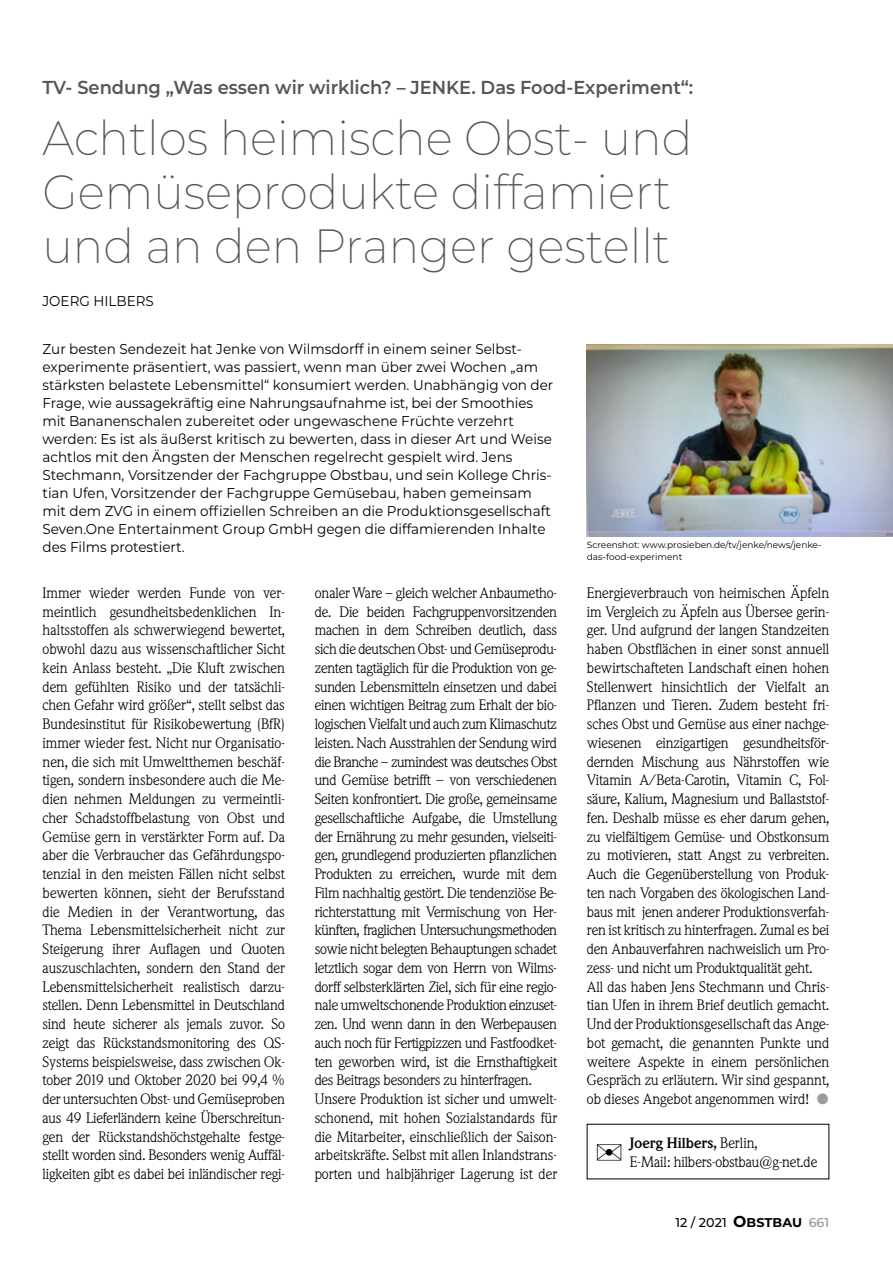
<style>
.page{position:relative;width:893px;height:1263px;background:#fff}
.page>*{position:absolute;margin:0;border:0;box-sizing:border-box;transform-origin:0 0}
.t1{font:200 48px/54px "Montserrat";color:#565656;scale:.95 1}
.t2{font:600 18.75px "Montserrat";color:#565656;scale:.95 1}
.t3{font:15px/18.8px "Weidemann BQ";letter-spacing:-.01em;color:#000}
.t4{font:14.25px/18px "Montserrat";color:#000;scale:.95 1}
.t5{font:500 12.75px "Montserrat";color:#000}
.t6{font:9px/11.2px "Montserrat";color:#000}
.s1{color:#9c9d9d}
.s2{font-weight:700}
.s3{font-weight:700;font-size:15.75px}
.s4{color:#919292}
</style>
<div class="page">
<img style="left:587px;top:344px;width:306px;height:193px">
<p class="t2" style="left:43px;top:74px;width:686px">TV- Sendung „Was essen wir wirklich? – JENKE. Das Food-Experiment“:</p>
<h1 class="t1" style="left:43px;top:110px;width:686px">Achtlos heimische Obst- und<br>Gemüseprodukte diffamiert und an den Pranger gestellt</h1>
<p class="t4" style="left:43px;top:292px;width:119px">JOERG HILBERS</p>
<p class="t4" style="left:43px;top:340px;width:539px">Zur besten Sendezeit hat Jenke von Wilmsdorff in einem seiner Selbst&shy;experimente präsentiert, was passiert, wenn man über zwei Wochen „am stärksten belastete Lebensmittel“ konsumiert werden. Unabhängig von der Frage, wie aussagekräftig eine Nahrungsaufnahme ist, bei der Smoothies mit Bananenschalen zubereitet oder ungewaschene Früchte verzehrt werden: Es ist als äußerst kritisch zu bewerten, dass in dieser Art und Weise achtlos mit den Ängsten der Menschen regelrecht gespielt wird. Jens Stechmann, Vorsitzender der Fachgruppe Obstbau, und sein Kollege Chris&shy;tian Ufen, Vorsitzender der Fachgruppe Gemüsebau, haben gemeinsam mit dem ZVG in einem offiziellen Schreiben an die Produktionsgesellschaft Seven.One Entertainment Group GmbH gegen die diffamierenden Inhalte des Films protestiert.</p>
<p class="t6" style="left:587px;top:539px;width:235px">Screenshot: www.prosieben.de/tv/jenke/news/jenke&shy;das-food-experiment</p>
<p class="t3" style="left:43px;top:584px;width:244px;text-align:justify">Immer wieder werden Funde von ver&shy;meintlich gesundheitsbedenklichen In&shy;haltsstoffen als schwerwiegend bewertet, obwohl dazu aus wissenschaftlicher Sicht kein Anlass besteht. „Die Kluft zwischen dem gefühlten Risiko und der tatsächli&shy;chen Gefahr wird größer“, stellt selbst das Bundesinstitut für Risikobewertung (BfR) immer wieder fest. Nicht nur Organisatio&shy;nen, die sich mit Umweltthemen beschäf&shy;tigen, sondern insbesondere auch die Me&shy;dien nehmen Meldungen zu vermeintli&shy;cher Schadstoffbelastung von Obst und Gemüse gern in verstärkter Form auf. Da aber die Verbraucher das Gefährdungspo&shy;tenzial in den meisten Fällen nicht selbst bewerten können, sieht der Berufsstand die Medien in der Verantwortung, das Thema Lebensmittelsicherheit nicht zur Steigerung ihrer Auflagen und Quoten auszuschlachten, sondern den Stand der Lebensmittelsicherheit realistisch darzu&shy;stellen. Denn Lebensmittel in Deutschland sind heute sicherer als jemals zuvor. So zeigt das Rückstandsmonitoring des QS-Systems beispielsweise, dass zwischen Ok&shy;tober 2019 und Oktober 2020 bei 99,4 % der untersuchten Obst- und Gemüseproben aus 49 Lieferländern keine Überschreitun&shy;gen der Rückstandshöchstgehalte festge&shy;stellt worden sind. Besonders wenig Auffäl&shy;ligkeiten gibt es dabei bei inländischer regi-</p>
<p class="t3" style="left:315px;top:584px;width:244px">onaler Ware – gleich welcher Anbaumetho&shy;de. Die beiden Fachgruppenvorsitzenden machen in dem Schreiben deutlich, dass sich die deutschen Obst- und Gemüseprodu&shy;zenten tagtäglich für die Produktion von ge&shy;sunden Lebensmitteln einsetzen und dabei einen wichtigen Beitrag zum Erhalt der bio&shy;logischen Vielfalt und auch zum Klimaschutz leisten. Nach Ausstrahlen der Sendung wird die Branche – zumindest was deutsches Obst und Gemüse betrifft – von verschiedenen Seiten konfrontiert. Die große, gemeinsame gesellschaftliche Aufgabe, die Umstellung der Ernährung zu mehr gesunden, vielseiti&shy;gen, grundlegend produzierten pflanzlichen Produkten zu erreichen, wurde mit dem Film nachhaltig gestört. Die tendenziöse Be&shy;richterstattung mit Vermischung von Her&shy;künften, fraglichen Untersuchungsmethoden sowie nicht belegten Behauptungen schadet letztlich sogar dem von Herrn von Wilms&shy;dorff selbsterklärten Ziel, sich für eine regio&shy;nale umweltschonende Produktion einzuset&shy;zen. Und wenn dann in den Werbepausen auch noch für Fertigpizzen und Fastfoodket&shy;ten geworben wird, ist die Ernsthaftigkeit des Beitrags besonders zu hinterfragen.<br>Unsere Produktion ist sicher und umwelt&shy;schonend, mit hohen Sozialstandards für die Mitarbeiter, einschließlich der Saison&shy;arbeitskräfte. Selbst mit allen Inlandstrans&shy;porten und halbjähriger Lagerung ist der</p>
<p class="t3" style="left:587px;top:584px;width:244px">Energieverbrauch von heimischen Äpfeln im Vergleich zu Äpfeln aus Übersee gerin&shy;ger. Und aufgrund der langen Standzeiten haben Obstflächen in einer sonst annuell bewirtschafteten Landschaft einen hohen Stellenwert hinsichtlich der Vielfalt an Pflanzen und Tieren. Zudem besteht fri&shy;sches Obst und Gemüse aus einer nachge&shy;wiesenen einzigartigen gesundheitsför&shy;dernden Mischung aus Nährstoffen wie Vitamin A/Beta-Carotin, Vitamin C, Fol&shy;säure, Kalium, Magnesium und Ballaststof&shy;fen. Deshalb müsse es eher darum gehen, zu vielfältigem Gemüse- und Obstkonsum zu motivieren, statt Angst zu verbreiten.<br>Auch die Gegenüberstellung von Produk&shy;ten nach Vorgaben des ökologischen Land&shy;baus mit jenen anderer Produktionsverfah&shy;ren ist kritisch zu hinterfragen. Zumal es bei den Anbauverfahren nachweislich um Pro&shy;zess- und nicht um Produktqualität geht.<br>All das haben Jens Stechmann und Chris&shy;tian Ufen in ihrem Brief deutlich gemacht.<br>Und der Produktionsgesellschaft das Ange&shy;bot gemacht, die genannten Punkte und weitere Aspekte in einem persönlichen Gespräch zu erläutern. Wir sind gespannt, ob dieses Angebot angenommen wird! <span class="s1">●</span></p>
<p class="t3" style="left:630px;top:1134px;width:189px"><span class="s2">Joerg Hilbers,</span> Berlin,<br>E-Mail: hilbers-obstbau@g-net.de</p>
<p class="t5" style="left:675px;top:1214px;width:155px">12 / 2021 <span class="s3">O</span><span class="s2">BSTBAU</span> <span class="s4">661</span></p>
</div>
